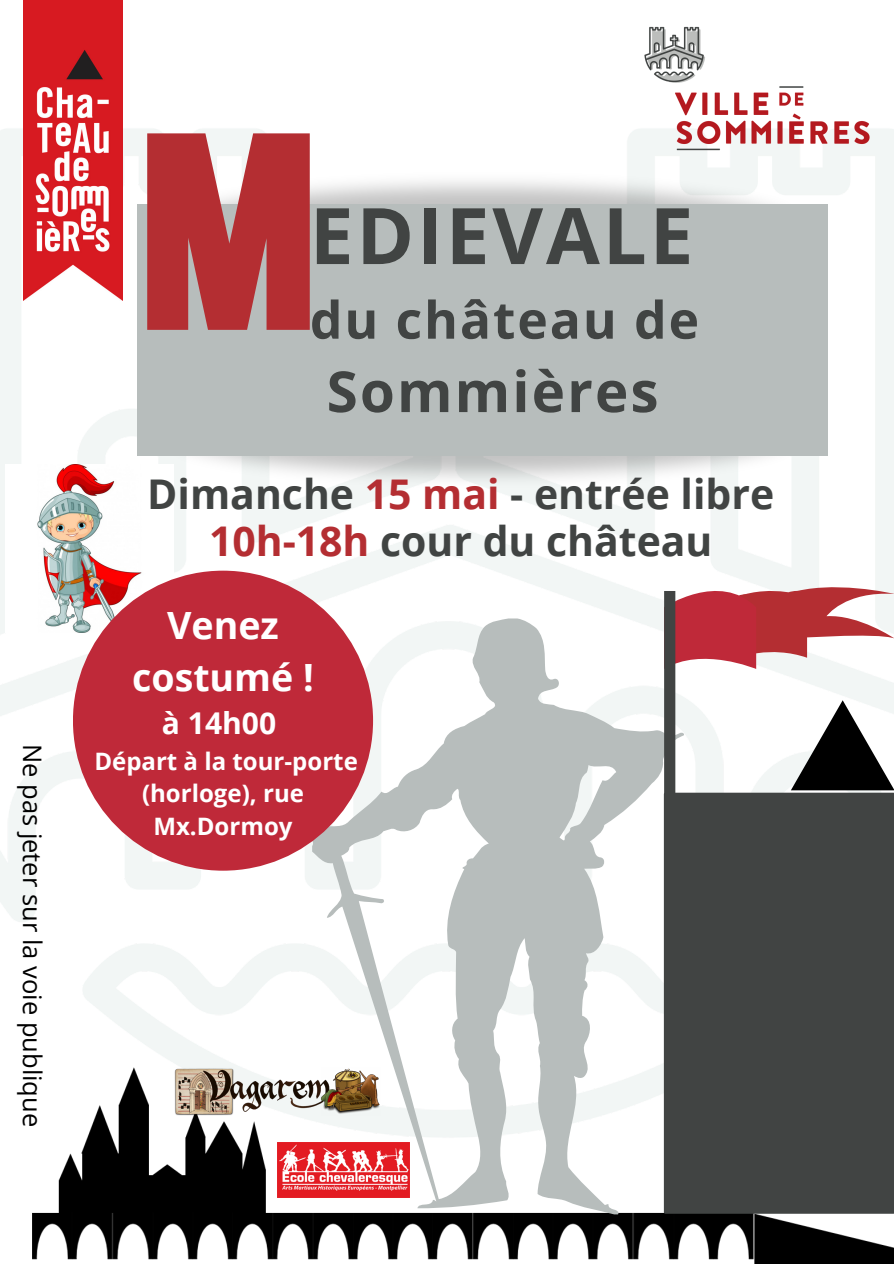
<style>
.page{position:relative;width:894px;height:1264px;background:#fff}
.page>*{position:absolute;margin:0;border:0;box-sizing:border-box;transform-origin:0 0}
.t1{font:700 78px "Open Sans";letter-spacing:.035em;color:#414443}
.t2{font:700 56.55px "Open Sans";letter-spacing:.04em;color:#414443}
.t3{font:700 51.6px "Open Sans";letter-spacing:.035em;color:#414443}
.t4{font:700 40.95px "Open Sans";color:#414443}
.t5{font:700 37.5px/51.8px "Open Sans";color:#fff;text-align:center}
.t6{font:700 30px "Open Sans";color:#fff}
.t7{font:25.5px "Open Sans";color:#000}
.t8{font:700 24px/32.7px "Open Sans";color:#fff;text-align:center}
.s1{color:#b42e32}
</style>
<div class="page">
<img style="left:0;top:0;width:893px;height:1260px">
<img style="left:24px;top:0;width:99px;height:301px">
<img style="left:619px;top:0;width:274px;height:187px">
<img style="left:122px;top:390px;width:720px;height:131px">
<img style="left:122px;top:139px;width:720px;height:131px">
<div style="left:137px;top:204px;width:690px;height:251px;background:#b7bdbc"></div>
<svg style="left:147px;top:133px;width:163px;height:197px;background:#b9464a"></svg>
<img style="left:33px;top:1067px;width:860px;height:196px">
<svg style="left:312px;top:618px;width:371px;height:596px"></svg>
<div style="left:663px;top:792px;width:230px;height:421px;background:#414443"></div>
<svg style="left:664px;top:570px;width:229px;height:99px"></svg>
<div style="left:664px;top:591px;width:11px;height:210px;background:#414443"></div>
<svg style="left:790px;top:700px;width:103px;height:90px"></svg>
<img style="left:6px;top:464px;width:167px;height:168px">
<div style="left:73px;top:570px;width:300px;height:300px;background:#bf2939;border-radius:50%"></div>
<img style="left:277px;top:1142px;width:132px;height:55px">
<img style="left:174px;top:1067px;width:206px;height:48px">
<p class="t7" style="left:50px;top:744px;width:385px;rotate:90deg">Ne pas jeter sur la voie publique</p>
<p class="t1" style="left:310px;top:181px;width:385px">EDIEVALE</p>
<p class="t3" style="left:310px;top:283px;width:390px">du château de</p>
<p class="t2" style="left:326px;top:351px;width:333px">Sommières</p>
<p class="t4" style="left:147px;top:465px;width:628px">Dimanche <span class="s1">15 mai</span> - entrée libre</p>
<p class="t4" style="left:209px;top:512px;width:505px"><span class="s1">10h-18h</span> cour du château</p>
<p class="t5" style="left:132px;top:598px;width:183px">Venez costumé !</p>
<p class="t6" style="left:162px;top:701px;width:116px">à 14h00</p>
<p class="t8" style="left:94px;top:744px;width:265px">Départ à la tour-porte (horloge), rue<br>Mx.Dormoy</p>
</div>
